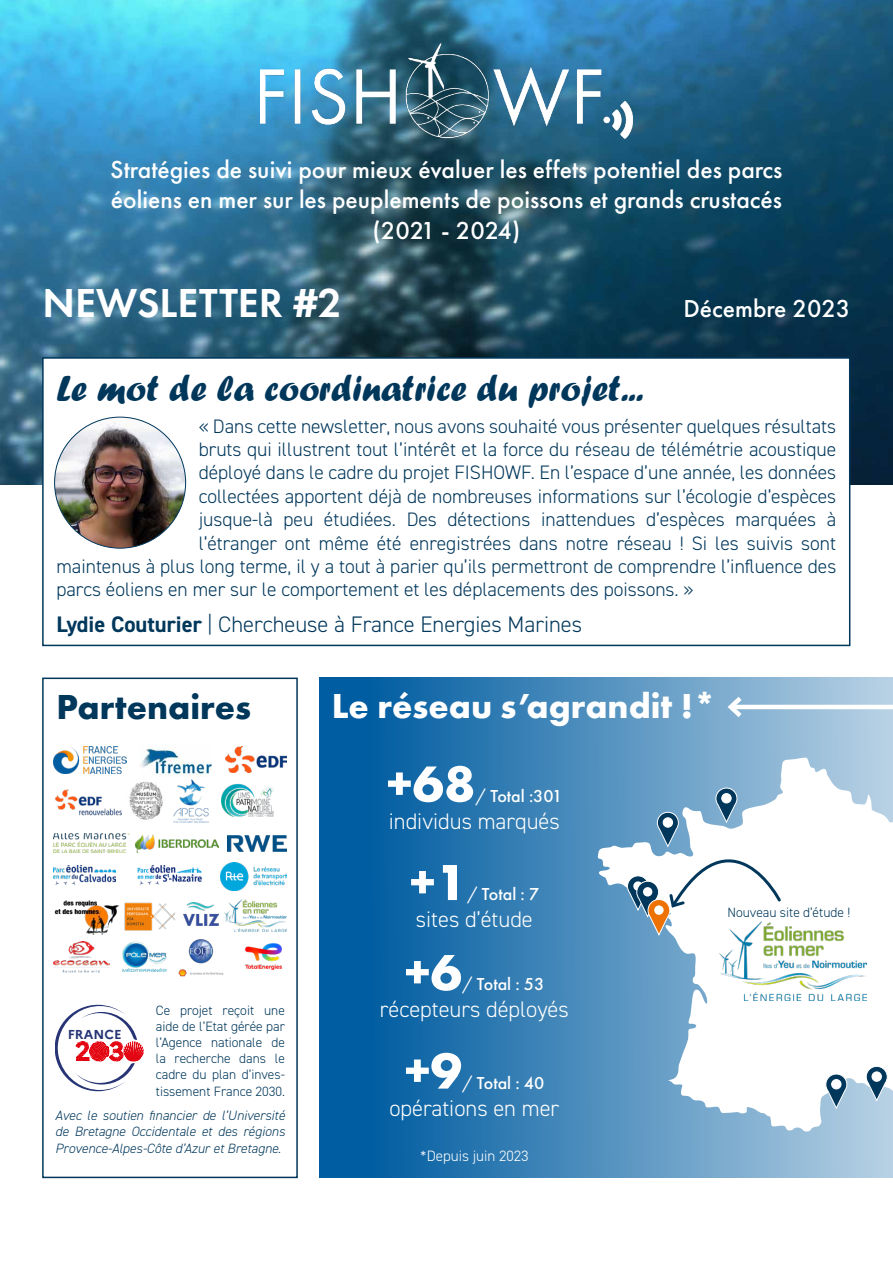
<style>
.page{position:relative;width:893px;height:1263px;background:#fff}
.page>*{position:absolute;margin:0;border:0;box-sizing:border-box;transform-origin:0 0}
.t1{font:700 52.5px "Futura PT";color:#fff}
.t2{font:600 42px "Futura PT";color:#fff}
.t3{font:37.5px "Forte";color:#00375b}
.t4{font:700 36px "Futura PT";color:#fff}
.t5{font:700 36px "Futura PT";color:#00375b}
.t6{font:500 25.5px/30.6px "Futura PT";color:#fff;text-align:center}
.t7{font:300 22.5px "DIN2014";color:#fff}
.t8{font:300 22.5px "DIN2014";color:#00375b}
.t9{font:300 19.5px "DIN2014";color:#00375b}
.t10{font:500 18px "Futura PT";color:#fff}
.t11{font:300 15px "DIN2014";color:#fff}
.t12{font:300 13.5px/16.2px "DIN2014";color:#00375b;text-align:justify}
.t13{font:italic 300 13.5px/16.2px "DIN2014";color:#00375b;text-align:justify}
.t14{font:700 12.9px "Marianne";color:#273475}
.s1{font-weight:700}
.s2{font-weight:400}
</style>
<div class="page">
<img style="left:0;top:0;width:893px;height:484px">
<div style="left:319px;top:677px;width:574px;height:501px;background:linear-gradient(to right,#00549b,#b8d1e4)"></div>
<svg style="left:596px;top:757px;width:297px;height:375px"></svg>
<hr style="left:731px;top:705px;width:162px;height:4px;background:#fff">
<svg style="left:724px;top:692px;width:22px;height:30px"></svg>
<img style="left:260px;top:43px;width:373px;height:98px">
<div style="left:43px;top:358px;width:807px;height:287px;background:#fff"></div>
<div style="left:42px;top:357px;width:808px;height:289px;border:2px solid #00375b"></div>
<div style="left:42px;top:677px;width:256px;height:501px;border:2px solid #00375b"></div>
<svg style="left:55px;top:1005px;width:88px;height:86px"></svg>
<svg style="left:825px;top:1073px;width:23px;height:37px"></svg>
<div style="left:832px;top:1079px;width:9px;height:10px;background:#fff;border-radius:50%"></div>
<div style="left:831px;top:1079px;width:10px;height:10px;border:1px solid #fff;border-radius:50%"></div>
<svg style="left:865px;top:1065px;width:23px;height:37px"></svg>
<div style="left:872px;top:1072px;width:9px;height:9px;background:#fff;border-radius:50%"></div>
<div style="left:872px;top:1071px;width:10px;height:11px;border:1px solid #fff;border-radius:50%"></div>
<svg style="left:627px;top:787px;width:155px;height:149px"></svg>
<img style="left:55px;top:417px;width:131px;height:131px;border-radius:66px">
<img style="left:54px;top:865px;width:61px;height:19px">
<img style="left:137px;top:865px;width:66px;height:20px">
<img style="left:245px;top:943px;width:37px;height:28px">
<img style="left:174px;top:779px;width:35px;height:44px">
<img style="left:54px;top:900px;width:65px;height:34px">
<img style="left:54px;top:942px;width:56px;height:31px">
<img style="left:136px;top:835px;width:83px;height:17px">
<img style="left:129px;top:781px;width:34px;height:39px">
<img style="left:54px;top:833px;width:76px;height:20px">
<img style="left:226px;top:747px;width:60px;height:25px">
<img style="left:178px;top:939px;width:46px;height:38px">
<img style="left:54px;top:747px;width:72px;height:26px">
<img style="left:140px;top:747px;width:72px;height:29px">
<img style="left:123px;top:941px;width:43px;height:31px">
<img style="left:221px;top:862px;width:65px;height:28px">
<img style="left:227px;top:835px;width:59px;height:16px">
<img style="left:222px;top:783px;width:52px;height:34px">
<img style="left:124px;top:902px;width:52px;height:29px">
<img style="left:55px;top:789px;width:67px;height:27px">
<img style="left:225px;top:899px;width:61px;height:33px">
<img style="left:184px;top:903px;width:35px;height:22px">
<img style="left:719px;top:921px;width:147px;height:79px">
<h3 class="t6" style="left:111px;top:154px;width:673px">Stratégies de suivi pour mieux évaluer les effets potentiel des parcs éoliens en mer sur les peuplements de poissons et grands crustacés (2021 - 2024)</h3>
<h2 class="t2" style="left:43px;top:276px;width:301px">NEWSLETTER #2</h2>
<h3 class="t6" style="left:683px;top:293px;width:168px">Décembre 2023</h3>
<h3 class="t3" style="left:56px;top:366px;width:588px">Le mot de la coordinatrice du projet...</h3>
<p class="t9" style="left:199px;top:414px;width:639px">« Dans cette newsletter, nous avons souhaité vous présenter quelques résultats</p>
<p class="t9" style="left:199px;top:437px;width:639px">bruts qui illustrent tout l’intérêt et la force du réseau de télémétrie acoustique</p>
<p class="t9" style="left:199px;top:461px;width:639px">déployé dans le cadre du projet FISHOWF. En l’espace d’une année, les données</p>
<p class="t9" style="left:199px;top:484px;width:639px">collectées apportent déjà de nombreuses informations sur l’écologie d’espèces</p>
<p class="t9" style="left:199px;top:508px;width:639px">jusque-là peu étudiées. Des détections inattendues d’espèces marquées à</p>
<p class="t9" style="left:199px;top:531px;width:639px">l’étranger ont même été enregistrées dans notre réseau ! Si les suivis sont</p>
<p class="t9" style="left:56px;top:554px;width:781px">maintenus à plus long terme, il y a tout à parier qu’ils permettront de comprendre l’influence des</p>
<p class="t9" style="left:56px;top:578px;width:639px">parcs éoliens en mer sur le comportement et les déplacements des poissons. »</p>
<p class="t8" style="left:56px;top:610px;width:527px"><span class="s1">Lydie Couturier</span> | Chercheuse à France Energies Marines</p>
<h3 class="t5" style="left:56px;top:684px;width:196px">Partenaires</h3>
<h3 class="t4" style="left:332px;top:682px;width:386px">Le réseau s’agrandit !*</h3>
<p class="t12" style="left:156px;top:1002px;width:131px">Ce projet reçoit une aide de l’Etat gérée par l’Agence nationale de la recherche dans le cadre du plan d’inves&shy;tissement France 2030.</p>
<p class="t13" style="left:55px;top:1107px;width:231px">Avec le soutien financier de l’Université de Bretagne Occidentale et des régions Provence-Alpes-Côte d’Azur et Bretagne.</p>
<p class="t14" style="left:68px;top:1026px;width:55px">FRANCE</p>
<h1 class="t1" style="left:386px;top:750px;width:91px">+68</h1>
<p class="t10" style="left:475px;top:785px;width:88px"><span class="s2">/</span> Total :301</p>
<p class="t7" style="left:389px;top:807px;width:173px">individus marqués</p>
<h1 class="t1" style="left:409px;top:849px;width:59px">+1</h1>
<p class="t10" style="left:467px;top:883px;width:74px"><span class="s2">/</span> Total : 7</p>
<p class="t7" style="left:416px;top:905px;width:118px">sites d’étude</p>
<h1 class="t1" style="left:404px;top:939px;width:59px">+6</h1>
<p class="t10" style="left:462px;top:973px;width:84px"><span class="s2">/</span> Total : 53</p>
<p class="t7" style="left:380px;top:995px;width:190px">récepteurs déployés</p>
<h1 class="t1" style="left:404px;top:1037px;width:59px">+9</h1>
<p class="t10" style="left:462px;top:1072px;width:84px"><span class="s2">/</span> Total : 40</p>
<p class="t7" style="left:389px;top:1094px;width:171px">opérations en mer</p>
<p class="t11" style="left:420px;top:1146px;width:110px">*Depuis juin 2023</p>
<p class="t12" style="left:727px;top:904px;width:124px">Nouveau site d’étude !</p>
</div>
